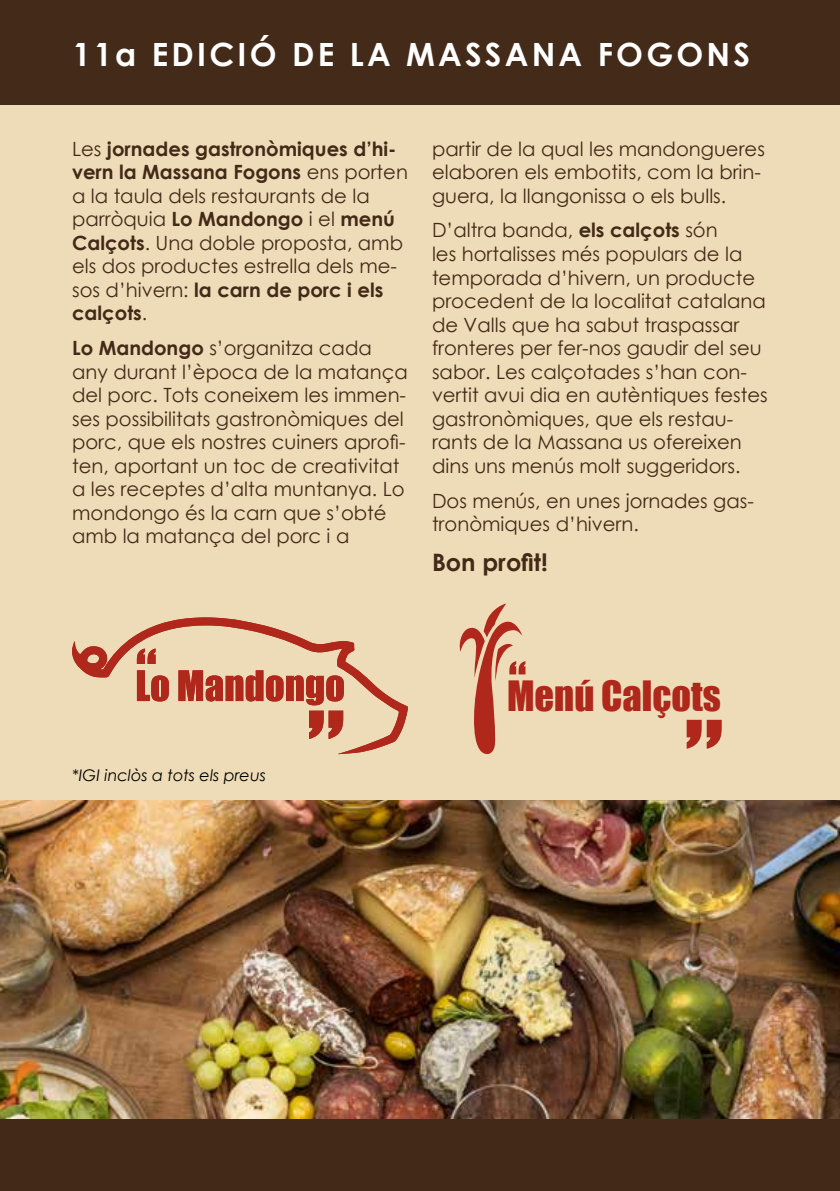
<style>
.page{position:relative;width:840px;height:1191px;background:#fff}
.page>*{position:absolute;margin:0;border:0;box-sizing:border-box;transform-origin:0 0}
.t1{font:38.4px "Impact";color:#b0271c}
.t2{font:700 32px "Century Gothic";letter-spacing:.1em;color:#fff}
.t3{font:700 24px "Century Gothic";color:#432918}
.t4{font:19.6px/23.6px "Century Gothic";color:#432918}
.t5{font:italic 16px "Century Gothic";color:#000}
.s1{font-weight:700}
</style>
<div class="page">
<div style="left:0;top:0;width:839px;height:1191px;background:#eddcb7"></div>
<div style="left:0;top:0;width:839px;height:105px;background:#442a19"></div>
<svg style="left:72px;top:617px;width:336px;height:137px"></svg>
<svg style="left:137px;top:648px;width:18px;height:16px"></svg>
<svg style="left:137px;top:670px;width:32px;height:31px"></svg>
<svg style="left:178px;top:670px;width:165px;height:69px"></svg>
<svg style="left:459px;top:603px;width:66px;height:151px"></svg>
<svg style="left:686px;top:720px;width:35px;height:29px"></svg>
<div style="left:0;top:1119px;width:839px;height:72px;background:#432918"></div>
<img style="left:0;top:800px;width:839px;height:319px">
<h2 class="t2" style="left:73px;top:31px;width:678px">11a EDICIÓ DE LA MASSANA FOGONS</h2>
<p class="t4" style="left:72px;top:136px;width:337px">Les <span class="s1">jornades gastronòmiques d’hi&shy;vern la Massana Fogons</span> ens porten a la taula dels restaurants de la parròquia <span class="s1">Lo Mandongo</span> i el <span class="s1">menú<br>Calçots</span>. Una doble proposta, amb els dos productes estrella dels me&shy;sos d’hivern: <span class="s1">la carn de porc i els calçots</span>.</p>
<p class="t4" style="left:72px;top:336px;width:337px"><span class="s1">Lo Mandongo</span> s’organitza cada any durant l’època de la matança del porc. Tots coneixem les immen&shy;ses possibilitats gastronòmiques del porc, que els nostres cuiners aprofi&shy;ten, aportant un toc de creativitat a les receptes d’alta muntanya. Lo mondongo és la carn que s’obté amb la matança del porc i a</p>
<p class="t4" style="left:432px;top:136px;width:334px">partir de la qual les mandongueres elaboren els embotits, com la brin&shy;guera, la llangonissa o els bulls.</p>
<p class="t4" style="left:432px;top:218px;width:337px">D’altra banda, <span class="s1">els calçots</span> són<br>les hortalisses més populars de la temporada d’hivern, un producte procedent de la localitat catalana de Valls que ha sabut traspassar fronteres per fer-nos gaudir del seu sabor. Les calçotades s’han con&shy;vertit avui dia en autèntiques festes gastronòmiques, que els restau&shy;rants de la Massana us ofereixen dins uns menús molt suggeridors.</p>
<p class="t4" style="left:432px;top:488px;width:323px">Dos menús, en unes jornades gas&shy;tronòmiques d’hivern.</p>
<p class="t3" style="left:432px;top:544px;width:117px">Bon profit!</p>
<p class="t5" style="left:72px;top:763px;width:195px">*IGI inclòs a tots els preus</p>
<h1 class="t1" style="left:507px;top:666px;width:215px">Menú Calçots</h1>
</div>
